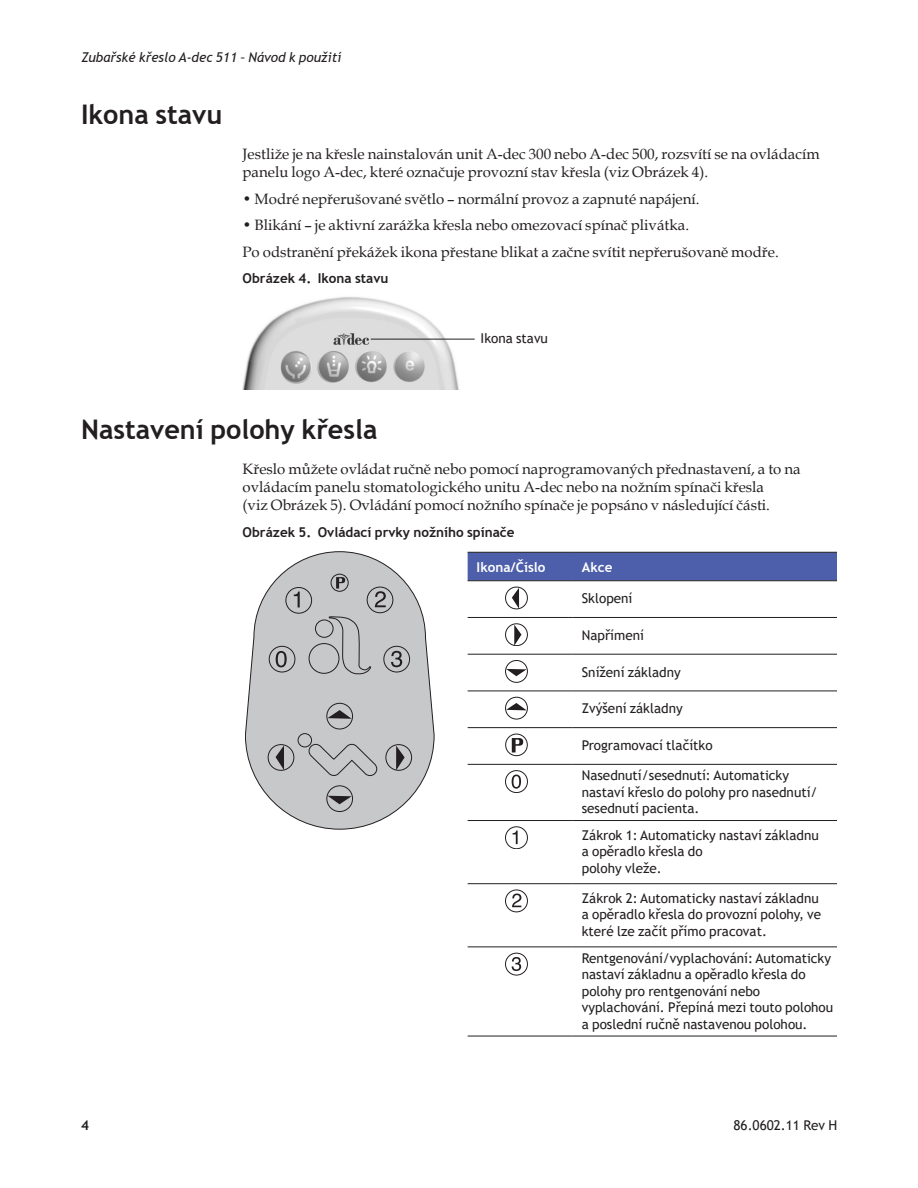
<style>
.page{position:relative;width:918px;height:1188px;background:#fff}
.page>*{position:absolute;margin:0;border:0;box-sizing:border-box;transform-origin:0 0}
.t1{font:700 27px "Trebuchet MS";color:#231f20}
.Body{font:15px/18px "Book Antiqua";color:#231f20}
.Table_Body{font:13.5px/16.5px "Trebuchet MS";color:#231f20}
.t2{font:700 13.5px "Trebuchet MS";color:#231f20}
.t3{font:italic 13.5px "Trebuchet MS";color:#231f20}
.Table_Head_White{font:700 13.5px "Trebuchet MS";color:#fff}
.Callout{font:13.5px "Trebuchet MS";color:#231f20}
</style>
<div class="page">
<img style="left:243px;top:297px;width:225px;height:92px">
<hr style="left:371px;top:339px;width:104px;height:1px;background:#231f20">
<svg style="left:245px;top:551px;width:189px;height:278px"></svg>
<svg style="left:328px;top:710px;width:24px;height:9px"></svg>
<svg style="left:276px;top:745px;width:8px;height:25px"></svg>
<svg style="left:396px;top:746px;width:9px;height:24px"></svg>
<svg style="left:328px;top:796px;width:24px;height:8px"></svg>
<svg style="left:336px;top:577px;width:9px;height:12px"></svg>
<svg style="left:294px;top:592px;width:6px;height:15px"></svg>
<svg style="left:375px;top:591px;width:11px;height:16px"></svg>
<svg style="left:391px;top:651px;width:11px;height:16px"></svg>
<svg style="left:276px;top:651px;width:11px;height:16px"></svg>
<svg style="left:297px;top:733px;width:80px;height:43px;background:#bbbcbe"></svg>
<div style="left:468px;top:553px;width:369px;height:27px;background:#4d5fab"></div>
<svg style="left:468px;top:581px;width:369px;height:455px"></svg>
<hr style="left:468px;top:617px;width:105px;height:1px;background:#231f20">
<hr style="left:573px;top:617px;width:264px;height:1px;background:#231f20">
<hr style="left:468px;top:654px;width:105px;height:1px;background:#231f20">
<hr style="left:573px;top:654px;width:264px;height:1px;background:#231f20">
<hr style="left:468px;top:691px;width:105px;height:1px;background:#231f20">
<hr style="left:573px;top:691px;width:264px;height:1px;background:#231f20">
<hr style="left:468px;top:727px;width:105px;height:1px;background:#231f20">
<hr style="left:573px;top:727px;width:264px;height:1px;background:#231f20">
<hr style="left:468px;top:764px;width:105px;height:1px;background:#231f20">
<hr style="left:573px;top:764px;width:264px;height:1px;background:#231f20">
<hr style="left:468px;top:820px;width:105px;height:1px;background:#231f20">
<hr style="left:573px;top:820px;width:264px;height:1px;background:#231f20">
<hr style="left:468px;top:883px;width:105px;height:1px;background:#231f20">
<hr style="left:573px;top:883px;width:264px;height:1px;background:#231f20">
<hr style="left:468px;top:947px;width:105px;height:1px;background:#231f20">
<hr style="left:573px;top:947px;width:264px;height:1px;background:#231f20">
<hr style="left:468px;top:552px;width:105px;height:1px;background:#231f20">
<hr style="left:573px;top:552px;width:264px;height:1px;background:#231f20">
<hr style="left:468px;top:580px;width:105px;height:1px;background:#231f20">
<hr style="left:573px;top:580px;width:264px;height:1px;background:#231f20">
<hr style="left:468px;top:1036px;width:105px;height:1px;background:#231f20">
<hr style="left:573px;top:1036px;width:264px;height:1px;background:#231f20">
<div style="left:505px;top:587px;width:23px;height:22px;border:1px solid #231f20;border-radius:50%"></div>
<svg style="left:512px;top:588px;width:7px;height:21px"></svg>
<div style="left:505px;top:623px;width:23px;height:23px;border:1px solid #231f20;border-radius:50%"></div>
<svg style="left:514px;top:625px;width:7px;height:21px"></svg>
<div style="left:505px;top:660px;width:23px;height:23px;border:1px solid #231f20;border-radius:50%"></div>
<svg style="left:506px;top:669px;width:21px;height:7px"></svg>
<div style="left:505px;top:697px;width:23px;height:22px;border:1px solid #231f20;border-radius:50%"></div>
<svg style="left:506px;top:703px;width:21px;height:7px"></svg>
<svg style="left:512px;top:738px;width:11px;height:14px"></svg>
<div style="left:505px;top:734px;width:23px;height:22px;border:1px solid #231f20;border-radius:50%"></div>
<div style="left:505px;top:770px;width:23px;height:23px;border:1px solid #231f20;border-radius:50%"></div>
<svg style="left:512px;top:775px;width:9px;height:14px"></svg>
<div style="left:505px;top:827px;width:23px;height:22px;border:1px solid #231f20;border-radius:50%"></div>
<svg style="left:513px;top:831px;width:5px;height:13px"></svg>
<div style="left:505px;top:890px;width:23px;height:22px;border:1px solid #231f20;border-radius:50%"></div>
<svg style="left:512px;top:894px;width:9px;height:13px"></svg>
<div style="left:505px;top:953px;width:23px;height:22px;border:1px solid #231f20;border-radius:50%"></div>
<svg style="left:512px;top:957px;width:9px;height:14px"></svg>
<p class="t3" style="left:81px;top:49px;width:262px">Zubařské křeslo A-dec 511 – Návod k použití</p>
<h1 class="t1" style="left:81px;top:98px;width:143px">Ikona stavu</h1>
<p class="Body" style="left:243px;top:145px;width:579px">Jestliže je na křesle nainstalován unit A-dec 300 nebo A-dec 500, rozsvítí se na ovládacím panelu logo A-dec, které označuje provozní stav křesla (viz Obrázek 4).</p>
<p class="Body" style="left:243px;top:189px;width:459px">• Modré nepřerušované světlo – normální provoz a zapnuté napájení.</p>
<p class="Body" style="left:243px;top:216px;width:448px">• Blikání – je aktivní zarážka křesla nebo omezovací spínač plivátka.</p>
<p class="Body" style="left:243px;top:242px;width:538px">Po odstranění překážek ikona přestane blikat a začne svítit nepřerušovaně modře.</p>
<p class="t2" style="left:243px;top:270px;width:147px">Obrázek 4. Ikona stavu</p>
<p class="Callout" style="left:481px;top:330px;width:69px">Ikona stavu</p>
<h1 class="t1" style="left:81px;top:413px;width:298px">Nastavení polohy křesla</h1>
<p class="Body" style="left:243px;top:460px;width:560px">Křeslo můžete ovládat ručně nebo pomocí naprogramovaných přednastavení, a to na ovládacím panelu stomatologického unitu A-dec nebo na nožním spínači křesla<br>(viz Obrázek 5). Ovládání pomocí nožního spínače je popsáno v následující části.</p>
<p class="t2" style="left:243px;top:523px;width:274px">Obrázek 5. Ovládací prvky nožního spínače</p>
<p class="Table_Head_White" style="left:477px;top:558px;width:70px">Ikona/Číslo</p>
<p class="Table_Head_White" style="left:582px;top:558px;width:32px">Akce</p>
<p class="Table_Body" style="left:582px;top:590px;width:52px">Sklopení</p>
<p class="Table_Body" style="left:582px;top:627px;width:64px">Napřímení</p>
<p class="Table_Body" style="left:582px;top:664px;width:100px">Snížení základny</p>
<p class="Table_Body" style="left:582px;top:700px;width:102px">Zvýšení základny</p>
<p class="Table_Body" style="left:582px;top:737px;width:132px">Programovací tlačítko</p>
<p class="Table_Body" style="left:582px;top:767px;width:237px">Nasednutí/sesednutí: Automaticky nastaví křeslo do polohy pro nasednutí/ sesednutí pacienta.</p>
<p class="Table_Body" style="left:582px;top:827px;width:239px">Zákrok 1: Automaticky nastaví základnu a opěradlo křesla do</p>
<p class="Table_Body" style="left:582px;top:860px;width:81px">polohy vleže.</p>
<p class="Table_Body" style="left:582px;top:890px;width:241px">Zákrok 2: Automaticky nastaví základnu a opěradlo křesla do provozní polohy, ve které lze začít přímo pracovat.</p>
<p class="Table_Body" style="left:582px;top:949px;width:253px">Rentgenování/vyplachování: Automaticky nastaví základnu a opěradlo křesla do polohy pro rentgenování nebo vyplachování. Přepíná mezi touto polohou a poslední ručně nastavenou polohou.</p>
<p class="t2" style="left:81px;top:1117px;width:9px">4</p>
<p class="Table_Body" style="left:734px;top:1117px;width:105px">86.0602.11 Rev H</p>
</div>
